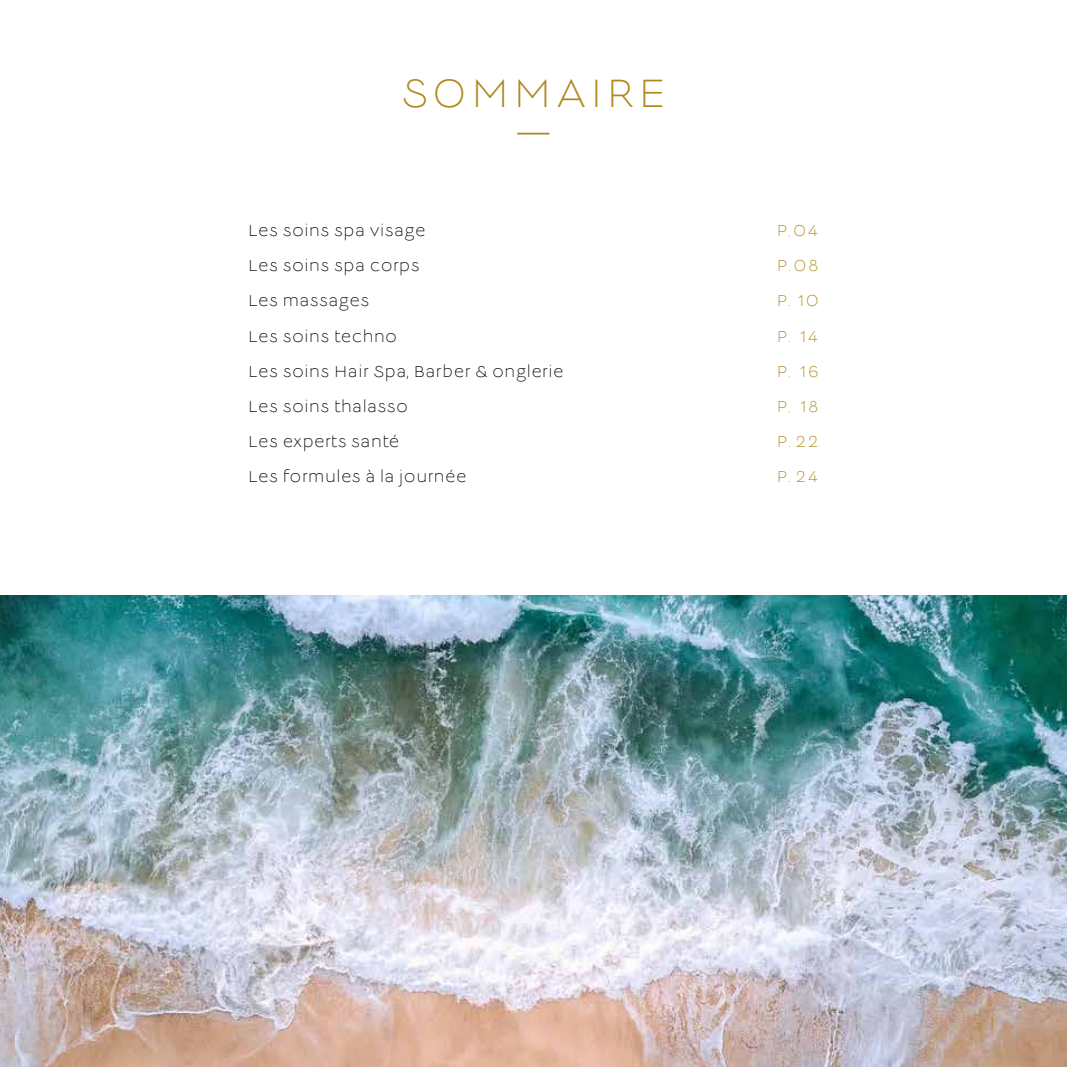
<style>
.page{position:relative;width:1067px;height:1067px;background:#fff}
.page>*{position:absolute;margin:0;border:0;box-sizing:border-box;transform-origin:0 0}
.t1{font:300 43.75px/40.2px "Lucien";letter-spacing:.1em;color:#af871d;text-align:center}
.t2{font:300 17.5px "Lucien";letter-spacing:.03em;color:#000}
.t3{font:300 17.5px "Lucien";letter-spacing:.1em;color:#af871d}
.t4{font:11.38px "Lucien";color:#af871d}
</style>
<div class="page">
<img style="left:0;top:595px;width:1067px;height:472px">
<svg style="left:991px;top:1016px;width:1px;height:13px"></svg>
<h1 class="t1" style="left:401px;top:76px;width:266px">SOMMAIRE —</h1>
<p class="t2" style="left:248px;top:223px;width:179px">Les soins spa visage</p>
<p class="t3" style="left:777px;top:223px;width:43px">P.04</p>
<p class="t2" style="left:248px;top:258px;width:173px">Les soins spa corps</p>
<p class="t3" style="left:777px;top:258px;width:43px">P.08</p>
<p class="t2" style="left:248px;top:293px;width:123px">Les massages</p>
<p class="t3" style="left:777px;top:293px;width:43px">P. 10</p>
<p class="t2" style="left:248px;top:328px;width:151px">Les soins techno</p>
<p class="t3" style="left:777px;top:328px;width:43px">P. 14</p>
<p class="t2" style="left:248px;top:363px;width:317px">Les soins Hair Spa, Barber &amp; onglerie</p>
<p class="t3" style="left:777px;top:363px;width:43px">P. 16</p>
<p class="t2" style="left:248px;top:398px;width:162px">Les soins thalasso</p>
<p class="t3" style="left:777px;top:398px;width:43px">P. 18</p>
<p class="t2" style="left:248px;top:433px;width:153px">Les experts santé</p>
<p class="t3" style="left:777px;top:433px;width:43px">P. 22</p>
<p class="t2" style="left:248px;top:468px;width:220px">Les formules à la journée</p>
<p class="t3" style="left:777px;top:468px;width:43px">P. 24</p>
<p class="t4" style="left:976px;top:1021px;width:8px">3</p>
</div>
